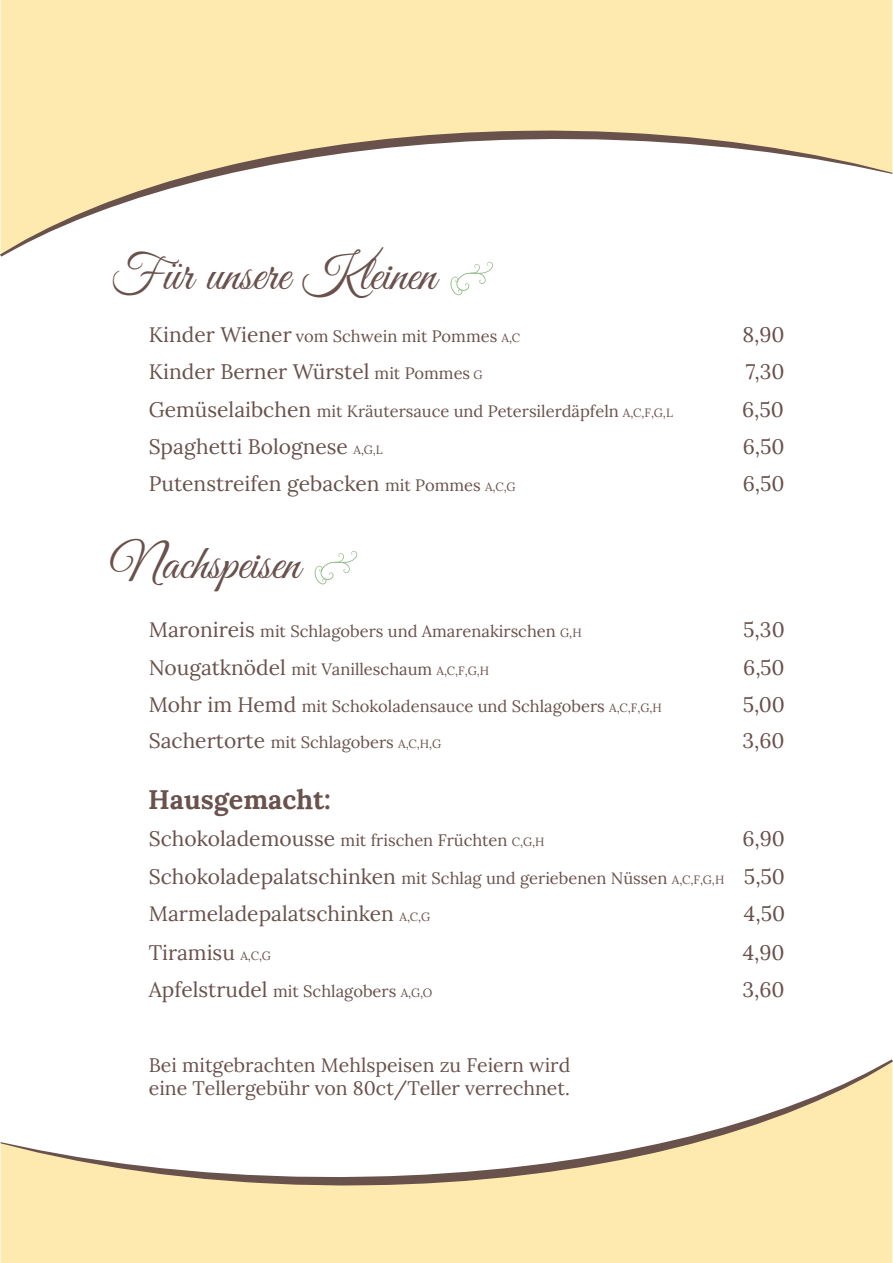
<style>
.page{position:relative;width:893px;height:1263px;background:#fff}
.page>*{position:absolute;margin:0;border:0;box-sizing:border-box;transform-origin:0 0}
.t1{font:49.5px "Great Vibes";color:#69514c}
.t2{font:700 27px "Lora";color:#69514c}
.t3{font:21px "Lora";color:#69514c}
.t4{font:19.5px/23.4px "Lora";color:#69514c}
.t5{font:16.5px "Lora";color:#69514c}
.s1{font-size:21px}
.s2{font-size:12px}
.s3{font-size:16.5px}
</style>
<div class="page">
<div style="left:1px;top:0;width:891px;height:130px;background:#feeaaf"></div>
<svg style="left:0;top:130px;width:892px;height:127px"></svg>
<div style="left:1px;top:1185px;width:891px;height:78px;background:#feeaaf"></div>
<svg style="left:0;top:1059px;width:893px;height:126px"></svg>
<svg style="left:450px;top:262px;width:43px;height:33px"></svg>
<svg style="left:315px;top:551px;width:42px;height:34px"></svg>
<h1 class="t1" style="left:111px;top:247px;width:327px">Für unsere Kleinen</h1>
<p class="t5" style="left:149px;top:323px;width:373px"><span class="s1">Kinder Wiener</span> vom Schwein mit Pommes <span class="s2">A,C</span></p>
<p class="t3" style="left:742px;top:318px;width:44px">8,90</p>
<p class="t3" style="left:149px;top:356px;width:335px">Kinder Berner Würstel <span class="s3">mit Pommes</span> <span class="s2">G</span></p>
<p class="t3" style="left:746px;top:356px;width:40px">7,30</p>
<p class="t5" style="left:149px;top:398px;width:526px"><span class="s1">Gemüselaibchen</span> mit Kräutersauce und Petersilerdäpfeln <span class="s2">A,C,F,G,L</span></p>
<p class="t3" style="left:742px;top:393px;width:43px">6,50</p>
<p class="t3" style="left:149px;top:430px;width:236px">Spaghetti Bolognese <span class="s2">A,G,L</span></p>
<p class="t3" style="left:743px;top:430px;width:43px">6,50</p>
<p class="t3" style="left:149px;top:468px;width:368px">Putenstreifen gebacken <span class="s3">mit Pommes</span> <span class="s2">A,C,G</span></p>
<p class="t3" style="left:743px;top:468px;width:43px">6,50</p>
<h1 class="t1" style="left:111px;top:536px;width:191px">Nachspeisen</h1>
<p class="t5" style="left:149px;top:619px;width:434px"><span class="s1">Maronireis</span> mit Schlagobers und Amarenakirschen <span class="s2">G,H</span></p>
<p class="t3" style="left:743px;top:614px;width:43px">5,30</p>
<p class="t5" style="left:149px;top:656px;width:342px"><span class="s1">Nougatknödel</span> mit Vanilleschaum <span class="s2">A,C,F,G,H</span></p>
<p class="t3" style="left:743px;top:651px;width:43px">6,50</p>
<p class="t5" style="left:149px;top:694px;width:514px"><span class="s1">Mohr im Hemd</span> mit Schokoladensauce und Schlagobers <span class="s2">A,C,F,G,H</span></p>
<p class="t3" style="left:743px;top:689px;width:44px">5,00</p>
<p class="t5" style="left:149px;top:729px;width:294px"><span class="s1">Sachertorte</span> mit Schlagobers <span class="s2">A,C,H,G</span></p>
<p class="t3" style="left:742px;top:724px;width:44px">3,60</p>
<h2 class="t2" style="left:148px;top:776px;width:184px">Hausgemacht:</h2>
<p class="t5" style="left:149px;top:828px;width:397px"><span class="s1">Schokolademousse</span> mit frischen Früchten <span class="s2">C,G,H</span></p>
<p class="t3" style="left:742px;top:823px;width:44px">6,90</p>
<p class="t5" style="left:149px;top:865px;width:638px"><span class="s1">Schokoladepalatschinken</span> mit Schlag und geriebenen Nüssen <span class="s2">A,C,F,G,H</span> <span class="s1">5,50</span></p>
<p class="t3" style="left:149px;top:898px;width:283px">Marmeladepalatschinken <span class="s2">A,C,G</span></p>
<p class="t3" style="left:744px;top:898px;width:43px">4,50</p>
<p class="t3" style="left:149px;top:936px;width:124px">Tiramisu <span class="s2">A,C,G</span></p>
<p class="t3" style="left:743px;top:936px;width:43px">4,90</p>
<p class="t5" style="left:162px;top:978px;width:272px"><span class="s1">pfelstrudel</span> mit Schlagobers <span class="s2">A,G,O</span></p>
<p class="t3" style="left:742px;top:973px;width:44px">3,60</p>
<p class="t3" style="left:149px;top:973px;width:15px">A</p>
<p class="t4" style="left:149px;top:1052px;width:423px">Bei mitgebrachten Mehlspeisen zu Feiern wird eine Tellergebühr von 80ct/Teller verrechnet.</p>
</div>
